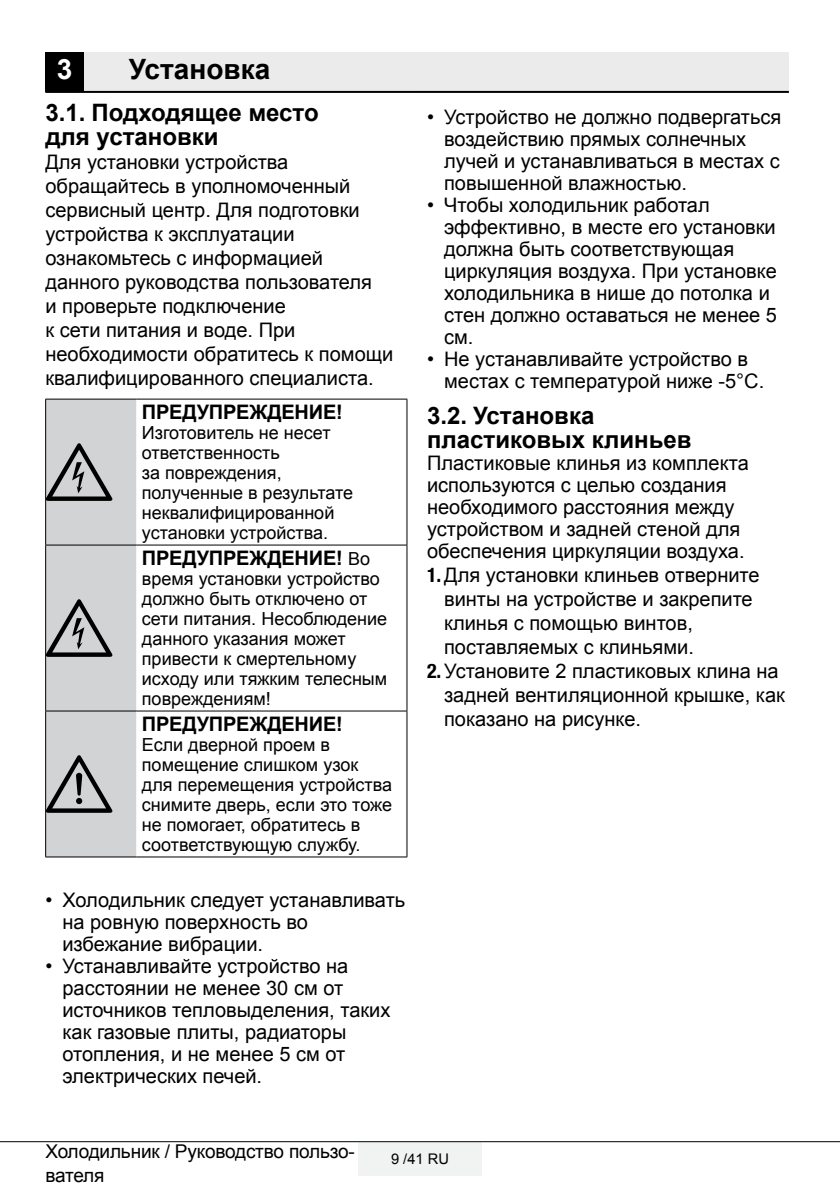
<style>
.page{position:relative;width:840px;height:1191px;background:#fff}
.page>*{position:absolute;margin:0;border:0;box-sizing:border-box;transform-origin:0 0}
.t1{font:72px "ZIWARNUN";color:#000}
.t2{font:700 28px "Arial";color:#000}
.t3{font:700 28px "Arial";color:#fff}
.t4{font:700 24px/24px "Arial";color:#000}
.t5{font:20px/22px "Arial";color:#000}
.t6{font:700 20px "Arial";letter-spacing:-.01em;color:#000}
.t7{font:19px "Arial";letter-spacing:-.01em;color:#000}
.t8{font:18px/20px "Arial";color:#000}
.t9{font:14.6px "Arial";color:#000}
.s1{font-weight:400;font-size:18px}
.s2{font-family:"Helvetica Neue LT Pro";font-weight:700;font-stretch:condensed}
</style>
<div class="page">
<div style="left:358px;top:1142px;width:123px;height:33px;background:#f1f2f2"></div>
<hr style="left:0;top:1141px;width:839px;height:1px;background:#000">
<div style="left:45px;top:52px;width:40px;height:40px;background:#000"></div>
<div style="left:85px;top:52px;width:703px;height:40px;background:#ebebec"></div>
<hr style="left:45px;top:91px;width:743px;height:2px;background:#000">
<svg style="left:46px;top:400px;width:90px;height:456px;background:#cdcecf"></svg>
<hr style="left:45px;top:399px;width:1px;height:146px;background:#000">
<hr style="left:406px;top:399px;width:1px;height:146px;background:#000">
<hr style="left:45px;top:545px;width:1px;height:166px;background:#000">
<hr style="left:406px;top:545px;width:1px;height:166px;background:#000">
<hr style="left:45px;top:711px;width:1px;height:145px;background:#000">
<hr style="left:406px;top:711px;width:1px;height:145px;background:#000">
<hr style="left:45px;top:399px;width:91px;height:1px;background:#000">
<hr style="left:136px;top:399px;width:271px;height:1px;background:#000">
<hr style="left:45px;top:545px;width:91px;height:1px;background:#000">
<hr style="left:136px;top:545px;width:271px;height:1px;background:#000">
<hr style="left:45px;top:710px;width:91px;height:1px;background:#000">
<hr style="left:136px;top:710px;width:271px;height:1px;background:#000">
<hr style="left:45px;top:856px;width:91px;height:1px;background:#000">
<hr style="left:136px;top:856px;width:271px;height:1px;background:#000">
<h2 class="t3" style="left:57px;top:50px;width:17px">3</h2>
<h2 class="t2" style="left:129px;top:50px;width:143px">Установка</h2>
<p class="t4" style="left:45px;top:101px;width:275px">3.1. Подходящее место для установки</p>
<p class="t5" style="left:45px;top:150px;width:349px;line-height:24px">Для установки устройства обращайтесь в уполномоченный сервисный центр. Для подготовки устройства к эксплуатации ознакомьтесь с информацией данного руководства пользователя<br>и проверьте подключение<br>к сети питания и воде. При необходимости обратитесь к помощи квалифицированного специалиста.</p>
<h1 class="t1" style="left:46px;top:434px;width:71px">B</h1>
<h1 class="t1" style="left:46px;top:590px;width:71px">B</h1>
<p class="t6" style="left:142px;top:399px;width:202px">ПРЕДУПРЕЖДЕНИЕ!</p>
<p class="t8" style="left:142px;top:423px;width:213px">Изготовитель не несет ответственность<br>за повреждения, полученные в результате неквалифицированной установки устройства.</p>
<p class="t6" style="left:142px;top:545px;width:229px">ПРЕДУПРЕЖДЕНИЕ! <span class="s1">Во</span></p>
<p class="t8" style="left:142px;top:569px;width:247px">время установки устройство должно быть отключено от сети питания. Несоблюдение данного указания может привести к смертельному исходу или тяжким телесным повреждениям!</p>
<p class="t6" style="left:142px;top:711px;width:202px">ПРЕДУПРЕЖДЕНИЕ!</p>
<p class="t8" style="left:142px;top:735px;width:252px">Если дверной проем в помещение слишком узок для перемещения устройства снимите дверь, если это тоже не помогает, обратитесь в соответствующую службу.</p>
<p class="t5" style="left:62px;top:889px;width:344px;text-indent:-17px">• Холодильник следует устанавливать на ровную поверхность во избежание вибрации.</p>
<p class="t5" style="left:62px;top:955px;width:329px;text-indent:-17px">• Устанавливайте устройство на расстоянии не менее 30 см от источников тепловыделения, таких как газовые плиты, радиаторы отопления, и не менее 5 см от электрических печей.</p>
<h1 class="t1" style="left:46px;top:746px;width:71px">A</h1>
<p class="t5" style="left:444px;top:106px;width:338px;text-indent:-17px">• Устройство не должно подвергаться воздействию прямых солнечных лучей и устанавливаться в местах с повышенной влажностью.</p>
<p class="t5" style="left:444px;top:194px;width:334px;text-indent:-17px">• Чтобы холодильник работал эффективно, в месте его установки должна быть соответствующая циркуляция воздуха. При установке холодильника в нише до потолка и стен должно оставаться не менее 5 см.</p>
<p class="t5" style="left:444px;top:348px;width:321px;text-indent:-17px">• Не устанавливайте устройство в местах с температурой ниже -5°C.</p>
<p class="t4" style="left:427px;top:404px;width:266px">3.2. Установка пластиковых клиньев</p>
<p class="t5" style="left:427px;top:452px;width:323px">Пластиковые клинья из комплекта используются с целью создания необходимого расстояния между устройством и задней стеной для обеспечения циркуляции воздуха.</p>
<p class="t5" style="left:427px;top:564px;width:334px"><span class="s2">1.</span>Для установки клиньев отверните</p>
<p class="t5" style="left:444px;top:588px;width:310px">винты на устройстве и закрепите</p>
<p class="t5" style="left:444px;top:612px;width:250px">клинья с помощью винтов,</p>
<p class="t5" style="left:444px;top:636px;width:251px">поставляемых с клиньями.</p>
<p class="t5" style="left:427px;top:660px;width:353px"><span class="s2">2.</span>Установите 2 пластиковых клина на</p>
<p class="t5" style="left:444px;top:684px;width:342px">задней вентиляционной крышке, как</p>
<p class="t5" style="left:444px;top:708px;width:198px">показано на рисунке.</p>
<p class="t7" style="left:45px;top:1139px;width:311px">Холодильник / Руководство пользо-</p>
<p class="t9" style="left:391px;top:1149px;width:59px">9 /41 RU</p>
<p class="t7" style="left:45px;top:1163px;width:60px">вателя</p>
</div>
